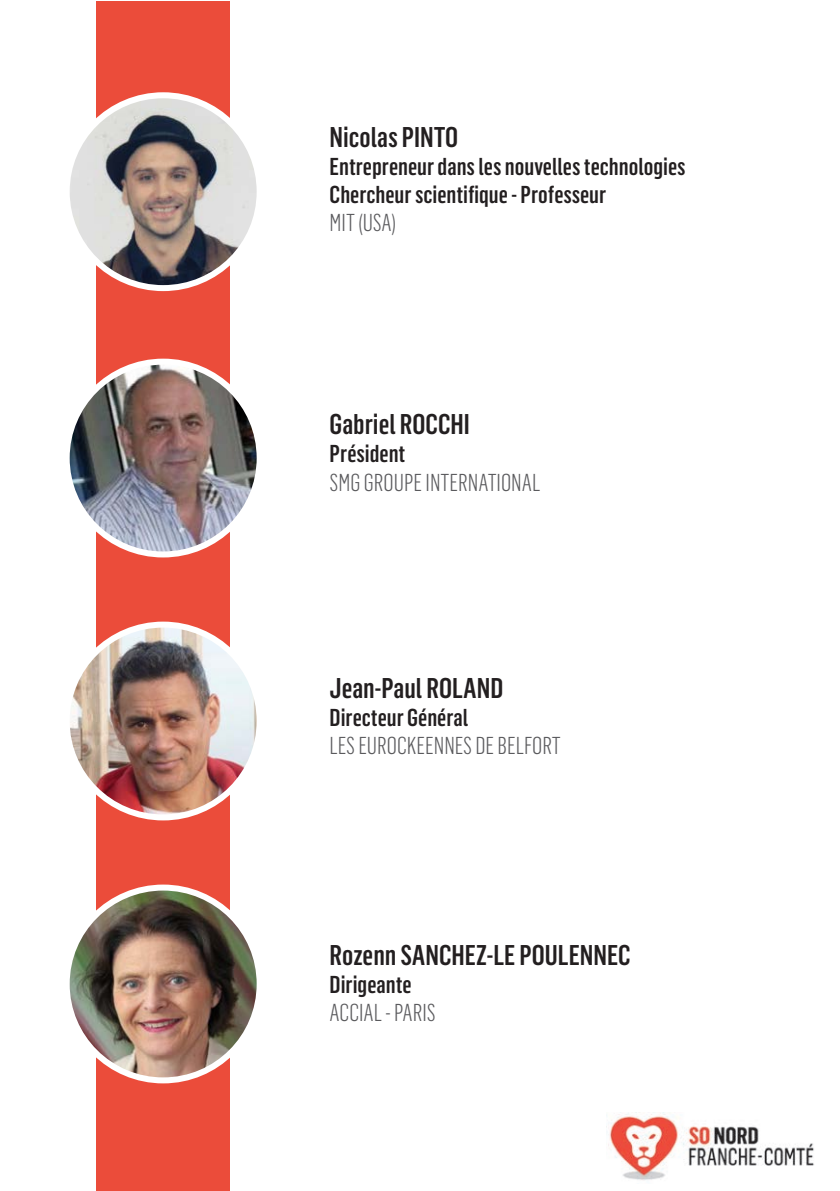
<style>
.page{position:relative;width:840px;height:1191px;background:#fff}
.page>*{position:absolute;margin:0;border:0;box-sizing:border-box;transform-origin:0 0}
.t1{font:500 28px "Flama Condensed";color:#231f20}
.t2{font:500 24px/28px "Flama Condensed";color:#231f20}
.t3{font:300 24px "Flama Condensed";color:#5a5a5d}
.s1{font-weight:300;color:#5a5a5d}
</style>
<div class="page">
<img style="left:606px;top:1112px;width:208px;height:69px">
<div style="left:96px;top:2px;width:134px;height:1189px;background:#eb4c3a"></div>
<img style="left:67px;top:95px;width:192px;height:193px;border-radius:96px">
<div style="left:64px;top:92px;width:198px;height:199px;border:6px solid #fff;border-radius:50%"></div>
<img style="left:67px;top:362px;width:192px;height:192px;border-radius:96px">
<div style="left:64px;top:359px;width:198px;height:198px;border:6px solid #fff;border-radius:50%"></div>
<img style="left:67px;top:624px;width:192px;height:193px;border-radius:96px">
<div style="left:64px;top:621px;width:198px;height:199px;border:6px solid #fff;border-radius:50%"></div>
<img style="left:67px;top:887px;width:192px;height:193px;border-radius:96px">
<div style="left:64px;top:884px;width:198px;height:199px;border:6px solid #fff;border-radius:50%"></div>
<p class="t1" style="left:329px;top:119px;width:130px">Nicolas PINTO</p>
<p class="t2" style="left:329px;top:151px;width:357px">Entrepreneur dans les nouvelles technologies</p>
<p class="t2" style="left:329px;top:179px;width:278px">Chercheur scientifique - Professeur<br><span class="s1">MIT (USA)</span></p>
<p class="t1" style="left:329px;top:407px;width:141px">Gabriel ROCCHI</p>
<p class="t2" style="left:329px;top:439px;width:77px">Président</p>
<p class="t3" style="left:329px;top:467px;width:212px">SMG GROUPE INTERNATIONAL</p>
<p class="t1" style="left:329px;top:670px;width:175px">Jean-Paul ROLAND</p>
<p class="t2" style="left:329px;top:702px;width:140px">Directeur Général</p>
<p class="t3" style="left:329px;top:730px;width:232px">LES EUROCKEENNES DE BELFORT</p>
<p class="t1" style="left:329px;top:937px;width:302px">Rozenn SANCHEZ-LE POULENNEC</p>
<p class="t2" style="left:329px;top:969px;width:83px">Dirigeante</p>
<p class="t3" style="left:329px;top:997px;width:108px">ACCIAL - PARIS</p>
</div>
